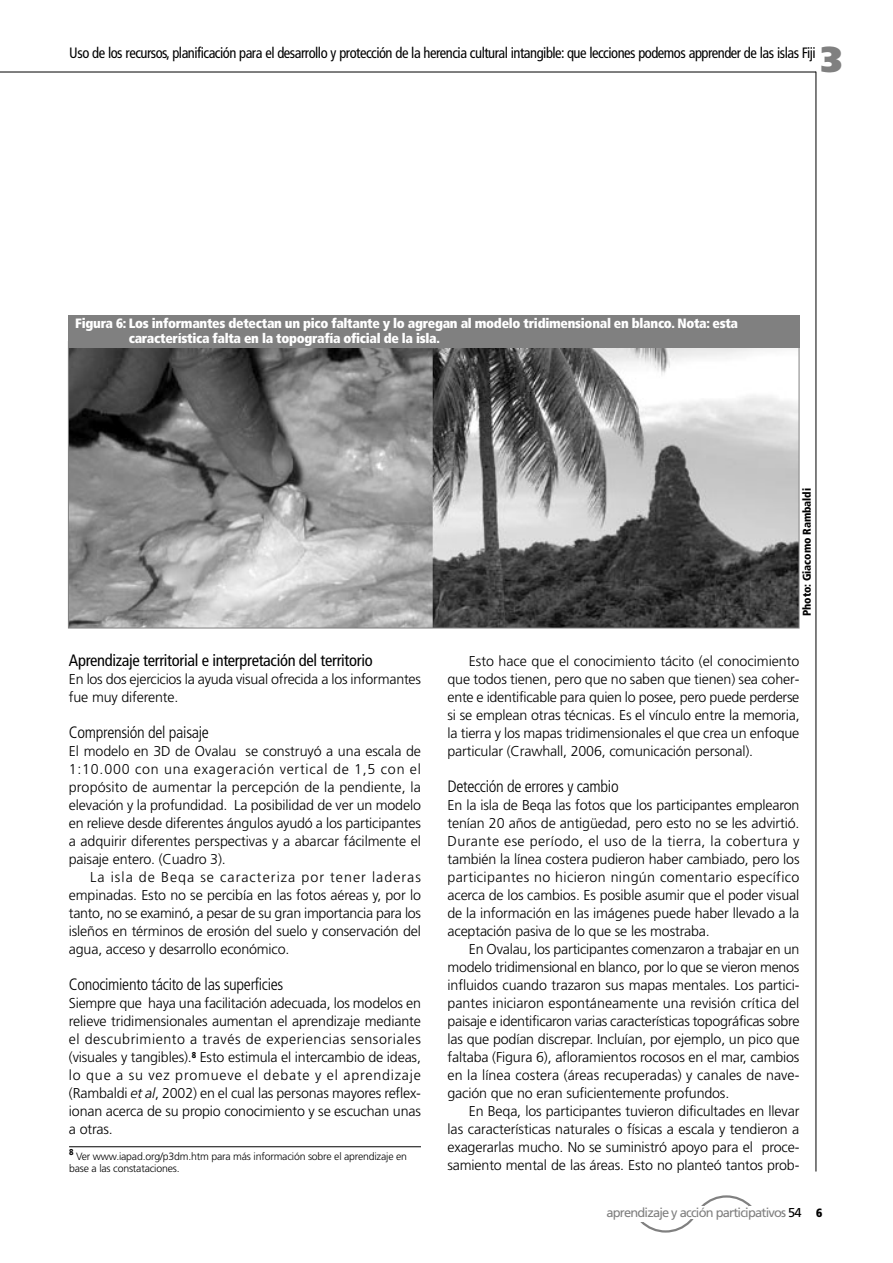
<style>
.page{position:relative;width:893px;height:1263px;background:#fff}
.page>*{position:absolute;margin:0;border:0;box-sizing:border-box;transform-origin:0 0}
.t1{font:900 36px "Frutiger";color:#808080}
.t2{font:300 condensed 16.5px "Frutiger";letter-spacing:-.02em;color:#000}
.t3{font:condensed 16.5px "Frutiger";letter-spacing:-.02em;color:#000}
.t4{font:condensed 15px "Frutiger";letter-spacing:-.035em;color:#000}
.t5{font:300 14.25px/18px "Frutiger";letter-spacing:-.01em;color:#000;text-align:justify}
.t6{font:900 condensed 13.5px/15px "Frutiger";letter-spacing:-.02em;color:#fff}
.t7{font:12.9px "Frutiger";letter-spacing:-.06em;color:#808080}
.t8{font:900 condensed 11.25px "Frutiger";letter-spacing:-.005em;color:#000}
.t9{font:300 10.5px/12px "Frutiger";letter-spacing:-.015em;color:#000}
.s1{font-style:italic}
.s2{color:#000}
.s3{font-weight:900;font-stretch:condensed;font-size:12px;color:#000}
</style>
<div class="page">
<hr style="left:816px;top:72px;width:1px;height:1099px;background:#000">
<svg style="left:640px;top:1195px;width:112px;height:38px"></svg>
<div style="left:749px;top:1206px;width:10px;height:5px;background:#fff"></div>
<div style="left:695px;top:1206px;width:10px;height:7px;background:#fff"></div>
<hr style="left:687px;top:1215px;width:10px;height:4px;background:#fff">
<div style="left:635px;top:1215px;width:11px;height:6px;background:#fff"></div>
<hr style="left:0;top:72px;width:816px;height:1px;background:#000">
<img style="left:70px;top:348px;width:727px;height:278px">
<div style="left:68px;top:315px;width:732px;height:33px;background:#808080"></div>
<hr style="left:69px;top:1146px;width:352px;height:1px;background:#000">
<p class="t4" style="left:69px;top:47px;width:748px">Uso de los recursos, planificación para el desarrollo y protección de la herencia cultural intangible: que lecciones podemos apprender de las islas Fiji</p>
<h1 class="t1" style="left:821px;top:45px;width:23px">3</h1>
<p class="t6" style="left:129px;top:317px;width:611px;text-indent:-53px">Figura 6: Los informantes detectan un pico faltante y lo agregan al modelo tridimensional en blanco. Nota: esta característica falta en la topografía oficial de la isla.</p>
<p class="t8" style="left:802px;top:616px;width:130px;rotate:-90deg">Photo: Giacomo Rambaldi</p>
<p class="t3" style="left:69px;top:654px;width:305px">Aprendizaje territorial e interpretación del territorio</p>
<p class="t5" style="left:69px;top:671px;width:354px">En los dos ejercicios la ayuda visual ofrecida a los informantes fue muy diferente.</p>
<p class="t2" style="left:69px;top:726px;width:142px">Comprensión del paisaje</p>
<p class="t5" style="left:69px;top:743px;width:354px">El modelo en 3D de Ovalau se construyó a una escala de 1:10.000 con una exageración vertical de 1,5 con el propósito de aumentar la percepción de la pendiente, la elevación y la profundidad. La posibilidad de ver un modelo en relieve desde diferentes ángulos ayudó a los participantes a adquirir diferentes perspectivas y a abarcar fácilmente el paisaje entero. (Cuadro 3).</p>
<p class="t5" style="left:69px;top:869px;width:354px;text-indent:21px">La isla de Beqa se caracteriza por tener laderas empinadas. Esto no se percibía en las fotos aéreas y, por lo tanto, no se examinó, a pesar de su gran importancia para los isleños en términos de erosión del suelo y conservación del agua, acceso y desarrollo económico.</p>
<p class="t2" style="left:69px;top:978px;width:216px">Conocimiento tácito de las superficies</p>
<p class="t5" style="left:69px;top:995px;width:354px">Siempre que haya una facilitación adecuada, los modelos en relieve tridimensionales aumentan el aprendizaje mediante el descubrimiento a través de experiencias sensoriales (visuales y tangibles).<sup>8</sup> Esto estimula el intercambio de ideas, lo que a su vez promueve el debate y el aprendizaje (Rambaldi <span class="s1">et al</span>, 2002) en el cual las personas mayores reflex&shy;ionan acerca de su propio conocimiento y se escuchan unas a otras.</p>
<p class="t9" style="left:69px;top:1151px;width:339px"><sup>8</sup> Ver www.iapad.org/p3dm.htm para más información sobre el aprendizaje en base a las constataciones.</p>
<p class="t5" style="left:448px;top:653px;width:354px;text-indent:21px">Esto hace que el conocimiento tácito (el conocimiento que todos tienen, pero que no saben que tienen) sea coher&shy;ente e identificable para quien lo posee, pero puede perderse si se emplean otras técnicas. Es el vínculo entre la memoria, la tierra y los mapas tridimensionales el que crea un enfoque particular (Crawhall, 2006, comunicación personal).</p>
<p class="t2" style="left:448px;top:780px;width:173px">Detección de errores y cambio</p>
<p class="t5" style="left:448px;top:797px;width:353px">En la isla de Beqa las fotos que los participantes emplearon tenían 20 años de antigüedad, pero esto no se les advirtió.<br>Durante ese período, el uso de la tierra, la cobertura y también la línea costera pudieron haber cambiado, pero los participantes no hicieron ningún comentario específico acerca de los cambios. Es posible asumir que el poder visual de la información en las imágenes puede haber llevado a la aceptación pasiva de lo que se les mostraba.</p>
<p class="t5" style="left:448px;top:941px;width:353px;text-indent:21px">En Ovalau, los participantes comenzaron a trabajar en un modelo tridimensional en blanco, por lo que se vieron menos influidos cuando trazaron sus mapas mentales. Los partici&shy;pantes iniciaron espontáneamente una revisión crítica del paisaje e identificaron varias características topográficas sobre las que podían discrepar. Incluían, por ejemplo, un pico que faltaba (Figura 6), afloramientos rocosos en el mar, cambios en la línea costera (áreas recuperadas) y canales de nave&shy;gación que no eran suficientemente profundos.</p>
<p class="t5" style="left:448px;top:1103px;width:353px;text-indent:21px">En Beqa, los participantes tuvieron dificultades en llevar las características naturales o físicas a escala y tendieron a exagerarlas mucho. No se suministró apoyo para el proce&shy;samiento mental de las áreas. Esto no planteó tantos prob-</p>
<p class="t7" style="left:606px;top:1207px;width:217px">aprendizaje y acción participativos <span class="s2">54</span> <span class="s3">6</span></p>
</div>
